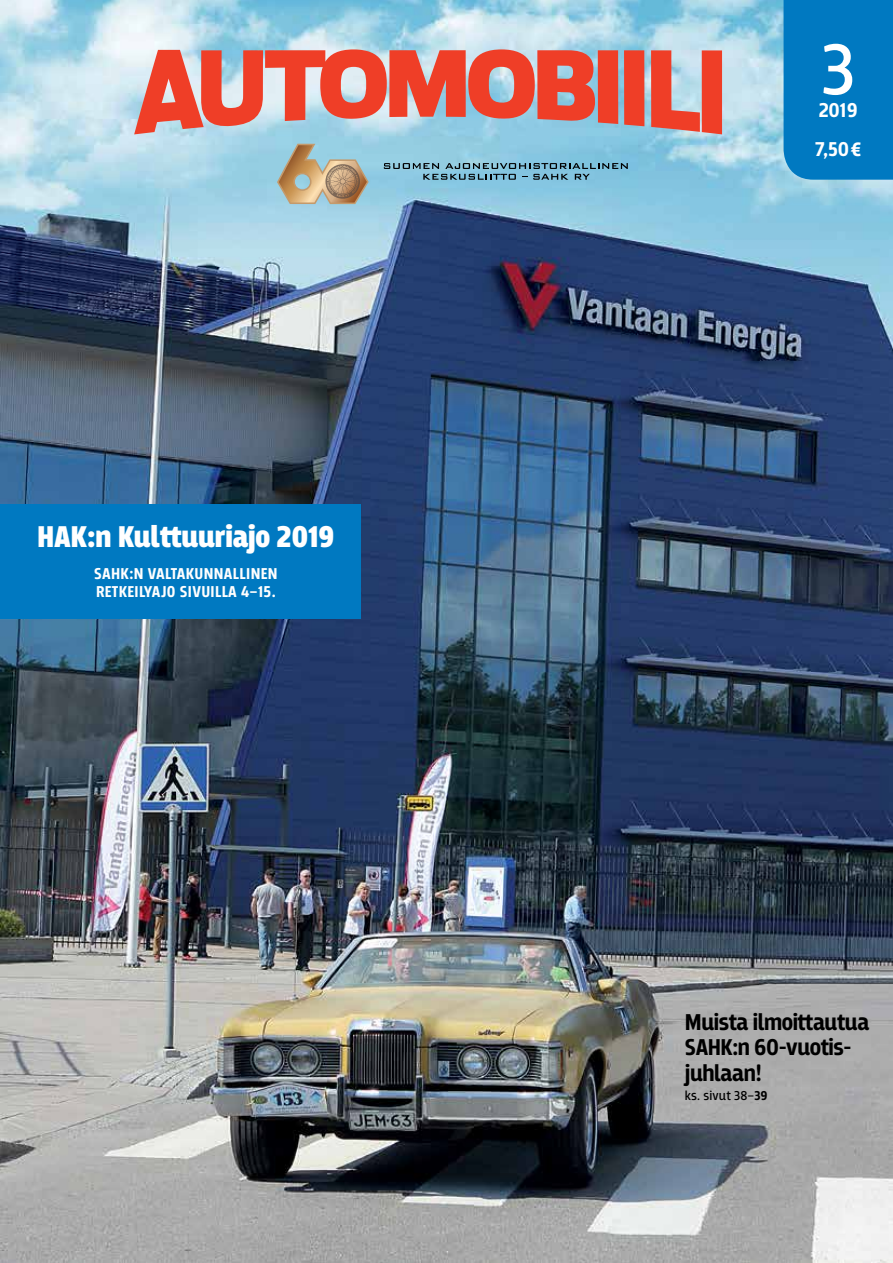
<style>
.page{position:relative;width:893px;height:1263px;background:#fff}
.page>*{position:absolute;margin:0;border:0;box-sizing:border-box;transform-origin:0 0}
.t1{font:75px "Breakers";color:#fff}
.t2{font:900 31.5px "Breakers";letter-spacing:-.01em;color:#fff}
.t3{font:700 24px/25.5px "Breakers";letter-spacing:-.02em;color:#000}
.t4{font:700 21px/39px "Breakers";letter-spacing:-.01em;color:#fff}
.t5{font:700 16.5px/18px "Breakers";letter-spacing:.02em;color:#fff}
.t6{font:13.5px "Breakers";letter-spacing:.01em;color:#000}
.s1{font-weight:700}
</style>
<div class="page">
<img style="left:0;top:0;width:893px;height:1263px">
<div style="left:783px;top:0;width:110px;height:180px;background:#0079c1"></div>
<svg style="left:134px;top:49px;width:484px;height:85px;background:#d68079"></svg>
<svg style="left:624px;top:50px;width:20px;height:76px;background:#ed402a"></svg>
<svg style="left:651px;top:50px;width:71px;height:84px;background:#db786e"></svg>
<svg style="left:277px;top:144px;width:92px;height:60px;background:#b1ab96"></svg>
<svg style="left:384px;top:163px;width:244px;height:17px;background:#699baf"></svg>
<div style="left:0;top:504px;width:361px;height:114px;background:#0079c1"></div>
<h2 class="t2" style="left:37px;top:518px;width:299px">HAK:n Kulttuuriajo 2019</h2>
<p class="t5" style="left:94px;top:565px;width:185px">SAHK:N VALTAKUNNALLINEN<br>RETKEILYAJO SIVUILLA 4–15.</p>
<h1 class="t1" style="left:821px;top:26px;width:36px">3</h1>
<p class="t4" style="left:815px;top:91px;width:47px">2019<br>7,50€</p>
<h3 class="t3" style="left:685px;top:1010px;width:186px">Muista ilmoittautua<br>SAHK:n 60-vuotis&shy;juhlaan!</h3>
<p class="t6" style="left:685px;top:1087px;width:84px">ks. sivut 38–<span class="s1">39</span></p>
</div>
